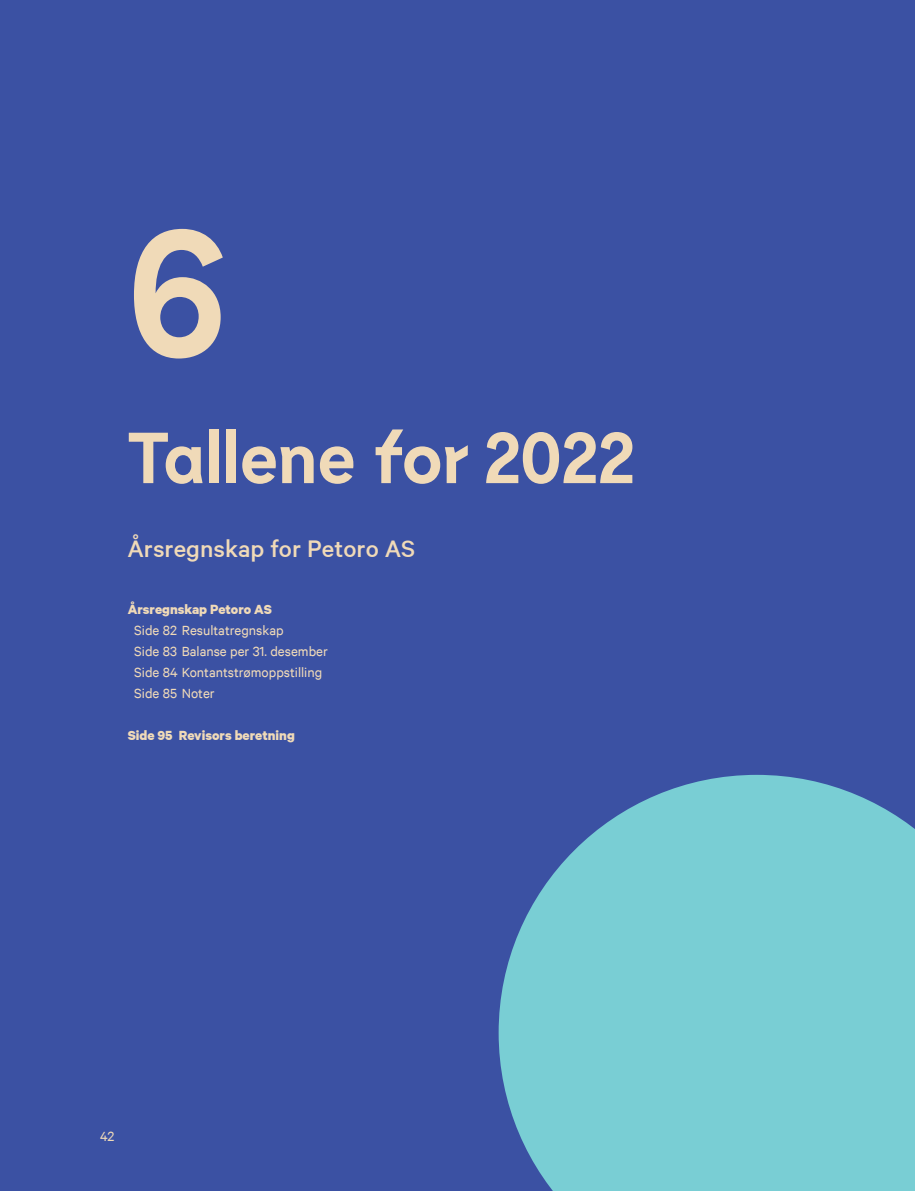
<style>
.page{position:relative;width:915px;height:1191px;background:#fff}
.page>*{position:absolute;margin:0;border:0;box-sizing:border-box;transform-origin:0 0}
.Brødtekst_hvit{font:700 180px "Lemur";color:#f0dab8}
.Brødtekst_hvit-2{font:700 72px "Lemur";letter-spacing:-.01em;color:#f0dab8}
.Brødtekst_hvit-3{font:500 27px "Calibre";color:#f0dab8}
.Brødtekst{font:15px "Calibre";color:#f0dab8}
.Brødtekst-2{font:700 15px "Calibre";color:#f0dab8}
</style>
<div class="page">
<div style="left:0;top:0;width:914px;height:1191px;background:#3b51a3"></div>
<svg style="left:498px;top:775px;width:416px;height:416px;fill:#79ced4"></svg>
<p class="Brødtekst_hvit" style="left:128px;top:177px;width:103px">6</p>
<p class="Brødtekst_hvit-2" style="left:127px;top:411px;width:509px">Tallene for 2022</p>
<p class="Brødtekst_hvit-3" style="left:127px;top:533px;width:289px">Årsregnskap for Petoro AS</p>
<p class="Brødtekst-2" style="left:128px;top:600px;width:146px">Årsregnskap Petoro AS</p>
<p class="Brødtekst" style="left:134px;top:621px;width:151px">Side 82 Resultatregnskap</p>
<p class="Brødtekst" style="left:134px;top:642px;width:195px">Side 83 Balanse per 31. desember</p>
<p class="Brødtekst" style="left:134px;top:663px;width:189px">Side 84 Kontantstrømoppstilling</p>
<p class="Brødtekst" style="left:134px;top:684px;width:82px">Side 85 Noter</p>
<p class="Brødtekst-2" style="left:128px;top:726px;width:169px">Side 95 Revisors beretning</p>
<p class="Brødtekst" style="left:100px;top:1127px;width:16px">42</p>
</div>
